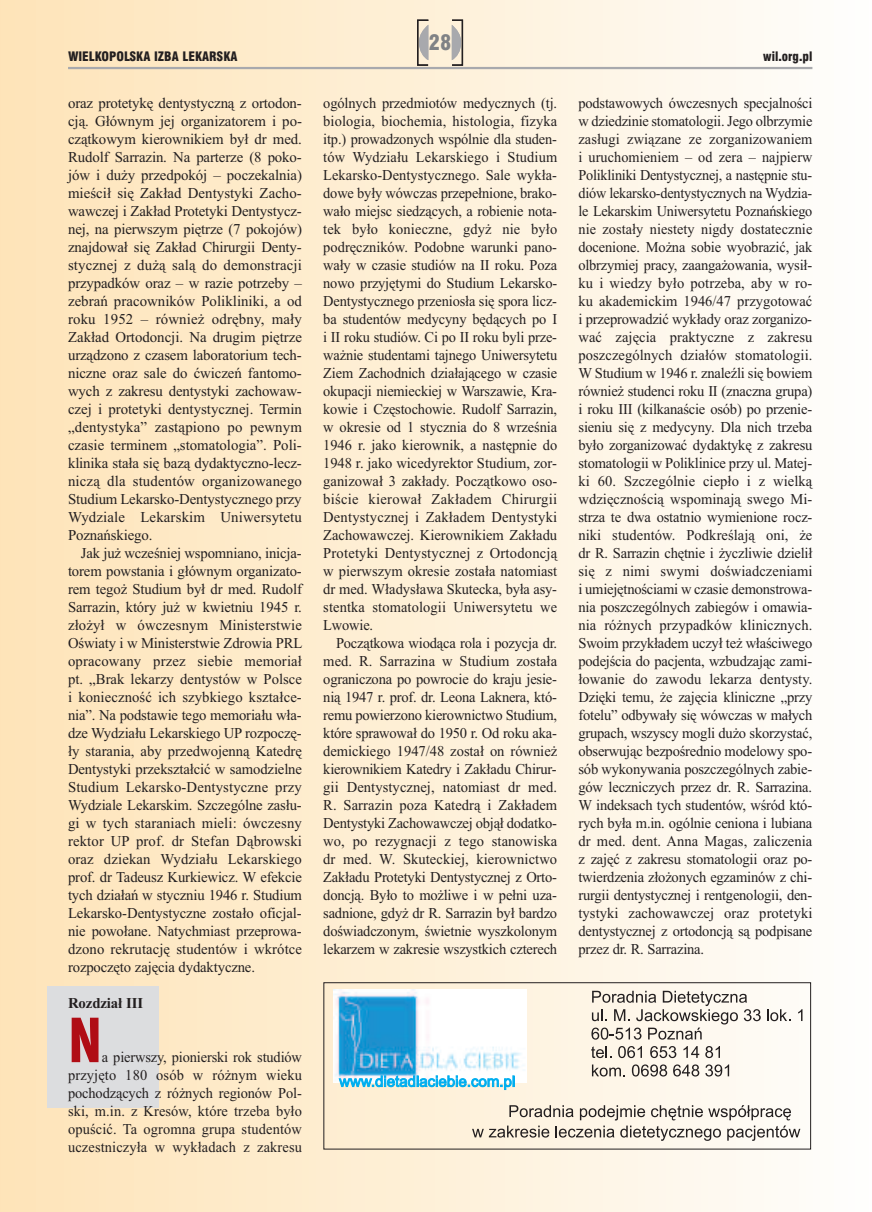
<style>
.page{position:relative;width:872px;height:1212px;background:#fff}
.page>*{position:absolute;margin:0;border:0;box-sizing:border-box;transform-origin:0 0}
.t1{font:900 condensed 66px "Myriad Pro";color:#b00d15;scale:.96 1}
.t2{font:21px "Swis 721 Blk Cn EU";color:#808285}
.t3{font:15px/18px "Times New Roman";letter-spacing:-.01em;color:#231f20;text-align:justify;scale:.96 1}
.t4{font:15px/18px "Times New Roman";letter-spacing:-.01em;color:#231f20;text-align:justify}
.t5{font:700 15px "Times New Roman";letter-spacing:-.01em;color:#231f20}
.t6{font:12.75px "Swis 721 Blk Cn EU";color:#231f20}
</style>
<div class="page">
<div style="left:0;top:0;width:872px;height:1212px;background:linear-gradient(to right,#fee4b7,#fefdfc)"></div>
<div style="left:47px;top:986px;width:112px;height:122px;background:#dcdddf"></div>
<hr style="left:68px;top:67px;width:744px;height:2px;background:#a8a9ad">
<svg style="left:417px;top:20px;width:46px;height:46px;background:#d5ccbd"></svg>
<div style="left:324px;top:982px;width:486px;height:167px;border:1px solid #231f20"></div>
<img style="left:333px;top:989px;width:193px;height:93px">
<svg style="left:767px;top:1009px;width:23px;height:12px"></svg>
<svg style="left:798px;top:1009px;width:4px;height:12px"></svg>
<svg style="left:591px;top:991px;width:169px;height:49px"></svg>
<svg style="left:591px;top:1046px;width:20px;height:12px"></svg>
<svg style="left:618px;top:1046px;width:24px;height:12px"></svg>
<svg style="left:650px;top:1046px;width:26px;height:12px"></svg>
<svg style="left:683px;top:1046px;width:16px;height:12px"></svg>
<svg style="left:705px;top:1046px;width:15px;height:12px"></svg>
<svg style="left:592px;top:1064px;width:33px;height:12px"></svg>
<svg style="left:632px;top:1064px;width:35px;height:12px"></svg>
<svg style="left:673px;top:1064px;width:26px;height:12px"></svg>
<svg style="left:705px;top:1064px;width:24px;height:12px"></svg>
<svg style="left:339px;top:1075px;width:175px;height:15px"></svg>
<svg style="left:472px;top:1105px;width:328px;height:36px"></svg>
<h2 class="t2" style="left:429px;top:30px;width:24px">28</h2>
<p class="t6" style="left:68px;top:48px;width:171px">WIELKOPOLSKA IZBA LEKARSKA</p>
<p class="t6" style="left:763px;top:48px;width:51px">wil.org.pl</p>
<p class="t4" style="left:68px;top:94px;width:235px">oraz protetykę dentystyczną z ortodon&shy;cją. Głównym jej organizatorem i po&shy;czątkowym kierownikiem był dr med.<br>Rudolf Sarrazin. Na parterze (8 poko&shy;jów i duży przedpokój – poczekalnia) mieścił się Zakład Dentystyki Zacho&shy;wawczej i Zakład Protetyki Dentystycz&shy;nej, na pierwszym piętrze (7 pokojów) znajdował się Zakład Chirurgii Denty&shy;stycznej z dużą salą do demonstracji przypadków oraz – w razie potrzeby – zebrań pracowników Polikliniki, a od roku 1952 – również odrębny, mały Zakład Ortodoncji. Na drugim piętrze urządzono z czasem laboratorium tech&shy;niczne oraz sale do ćwiczeń fantomo&shy;wych z zakresu dentystyki zachowaw&shy;czej i protetyki dentystycznej. Termin „dentystyka” zastąpiono po pewnym czasie terminem „stomatologia”. Poli&shy;klinika stała się bazą dydaktyczno-lecz&shy;niczą dla studentów organizowanego Studium Lekarsko-Dentystycznego przy Wydziale Lekarskim Uniwersytetu Poznańskiego.</p>
<p class="t4" style="left:68px;top:544px;width:236px;text-indent:13px">Jak już wcześniej wspomniano, inicja&shy;torem powstania i głównym organizato&shy;rem tegoż Studium był dr med. Rudolf Sarrazin, który już w kwietniu 1945 r. złożył w ówczesnym Ministerstwie Oświaty i w Ministerstwie Zdrowia PRL opracowany przez siebie memoriał pt. „Brak lekarzy dentystów w Polsce i konieczność ich szybkiego kształce&shy;nia”. Na podstawie tego memoriału wła&shy;dze Wydziału Lekarskiego UP rozpoczę&shy;ły starania, aby przedwojenną Katedrę Dentystyki przekształcić w samodzielne Studium Lekarsko-Dentystyczne przy Wydziale Lekarskim. Szczególne zasłu&shy;gi w tych staraniach mieli: ówczesny rektor UP prof. dr Stefan Dąbrowski oraz dziekan Wydziału Lekarskiego prof. dr Tadeusz Kurkiewicz. W efekcie tych działań w styczniu 1946 r. Studium Lekarsko-Dentystyczne zostało oficjal&shy;nie powołane. Natychmiast przeprowa&shy;dzono rekrutację studentów i wkrótce rozpoczęto zajęcia dydaktyczne.</p>
<p class="t5" style="left:68px;top:994px;width:77px">Rozdział III</p>
<h1 class="t1" style="left:68px;top:1017px;width:37px">N</h1>
<p class="t3" style="left:68px;top:1048px;width:245px;text-indent:34px">a pierwszy, pionierski rok studiów przyjęto 180 osób w różnym wieku pochodzących z różnych regionów Pol&shy;ski, m.in. z Kresów, które trzeba było opuścić. Ta ogromna grupa studentów uczestniczyła w wykładach z zakresu</p>
<p class="t3" style="left:323px;top:94px;width:245px">ogólnych przedmiotów medycznych (tj. biologia, biochemia, histologia, fizyka itp.) prowadzonych wspólnie dla studen&shy;tów Wydziału Lekarskiego i Studium Lekarsko-Dentystycznego. Sale wykła&shy;dowe były wówczas przepełnione, brako&shy;wało miejsc siedzących, a robienie nota&shy;tek było konieczne, gdyż nie było podręczników. Podobne warunki pano&shy;wały w czasie studiów na II roku. Poza nowo przyjętymi do Studium Lekarsko-Dentystycznego przeniosła się spora licz&shy;ba studentów medycyny będących po I i II roku studiów. Ci po II roku byli prze&shy;ważnie studentami tajnego Uniwersytetu Ziem Zachodnich działającego w czasie okupacji niemieckiej w Warszawie, Kra&shy;kowie i Częstochowie. Rudolf Sarrazin, w okresie od 1 stycznia do 8 września 1946 r. jako kierownik, a następnie do 1948 r. jako wicedyrektor Studium, zor&shy;ganizował 3 zakłady. Początkowo oso&shy;biście kierował Zakładem Chirurgii Dentystycznej i Zakładem Dentystyki Zachowawczej. Kierownikiem Zakładu Protetyki Dentystycznej z Ortodoncją w pierwszym okresie została natomiast dr med. Władysława Skutecka, była asy&shy;stentka stomatologii Uniwersytetu we Lwowie.</p>
<p class="t4" style="left:323px;top:634px;width:235px;text-indent:13px">Początkowa wiodąca rola i pozycja dr. med. R. Sarrazina w Studium została ograniczona po powrocie do kraju jesie&shy;nią 1947 r. prof. dr. Leona Laknera, któ&shy;remu powierzono kierownictwo Studium, które sprawował do 1950 r. Od roku aka&shy;demickiego 1947/48 został on również kierownikiem Katedry i Zakładu Chirur&shy;gii Dentystycznej, natomiast dr med.<br>R. Sarrazin poza Katedrą i Zakładem Dentystyki Zachowawczej objął dodatko&shy;wo, po rezygnacji z tego stanowiska dr med. W. Skuteckiej, kierownictwo Zakładu Protetyki Dentystycznej z Orto&shy;doncją. Było to możliwe i w pełni uza&shy;sadnione, gdyż dr R. Sarrazin był bardzo doświadczonym, świetnie wyszkolonym lekarzem w zakresie wszystkich czterech</p>
<p class="t3" style="left:578px;top:94px;width:245px">podstawowych ówczesnych specjalności w dziedzinie stomatologii. Jego olbrzymie zasługi związane ze zorganizowaniem i uruchomieniem – od zera – najpierw Polikliniki Dentystycznej, a następnie stu&shy;diów lekarsko-dentystycznych na Wydzia&shy;le Lekarskim Uniwersytetu Poznańskiego nie zostały niestety nigdy dostatecznie docenione. Można sobie wyobrazić, jak olbrzymiej pracy, zaangażowania, wysił&shy;ku i wiedzy było potrzeba, aby w ro&shy;ku akademickim 1946/47 przygotować i przeprowadzić wykłady oraz zorganizo&shy;wać zajęcia praktyczne z zakresu poszczególnych działów stomatologii.<br>W Studium w 1946 r. znaleźli się bowiem również studenci roku II (znaczna grupa) i roku III (kilkanaście osób) po przenie&shy;sieniu się z medycyny. Dla nich trzeba było zorganizować dydaktykę z zakresu stomatologii w Poliklinice przy ul. Matej&shy;ki 60. Szczególnie ciepło i z wielką wdzięcznością wspominają swego Mi&shy;strza te dwa ostatnio wymienione rocz&shy;niki studentów. Podkreślają oni, że dr R. Sarrazin chętnie i życzliwie dzielił się z nimi swymi doświadczeniami i umiejętnościami w czasie demonstrowa&shy;nia poszczególnych zabiegów i omawia&shy;nia różnych przypadków klinicznych.<br>Swoim przykładem uczył też właściwego podejścia do pacjenta, wzbudzając zami&shy;łowanie do zawodu lekarza dentysty.<br>Dzięki temu, że zajęcia kliniczne „przy fotelu” odbywały się wówczas w małych grupach, wszyscy mogli dużo skorzystać, obserwując bezpośrednio modelowy spo&shy;sób wykonywania poszczególnych zabie&shy;gów leczniczych przez dr. R. Sarrazina.<br>W indeksach tych studentów, wśród któ&shy;rych była m.in. ogólnie ceniona i lubiana dr med. dent. Anna Magas, zaliczenia z zajęć z zakresu stomatologii oraz po&shy;twierdzenia złożonych egzaminów z chi&shy;rurgii dentystycznej i rentgenologii, den&shy;tystyki zachowawczej oraz protetyki dentystycznej z ortodoncją są podpisane przez dr. R. Sarrazina.</p>
</div>
